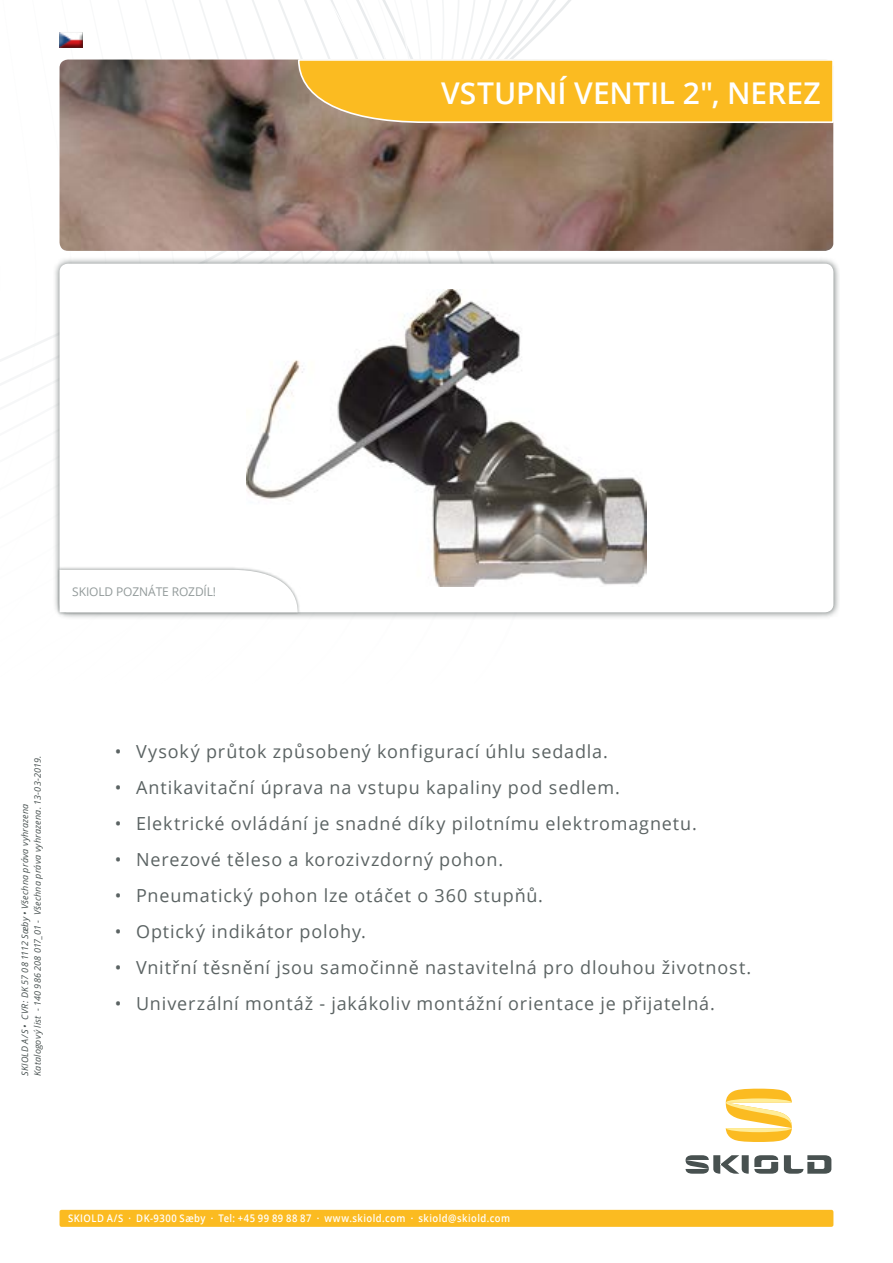
<style>
.page{position:relative;width:893px;height:1263px;background:#fff}
.page>*{position:absolute;margin:0;border:0;box-sizing:border-box;transform-origin:0 0}
.t1{font:600 30px "Open Sans";color:#fff}
.t2{font:18px "Open Sans";letter-spacing:.045em;color:#5b6363}
.t3{font:12px "Open Sans";letter-spacing:-.01em;color:#929a9a}
.t4{font:600 10.5px "Open Sans";letter-spacing:.05em;color:#fff;scale:.9 1}
.t5{font:italic 9px "Open Sans";letter-spacing:.02em;color:#485150}
</style>
<div class="page">
<svg style="left:0;top:0;width:834px;height:362px"></svg>
<div style="left:52px;top:256px;width:788px;height:363px;background:#485150;opacity:.75"></div>
<div style="left:60px;top:264px;width:773px;height:348px;background:#fff;border-radius:9px"></div>
<div style="left:60px;top:1210px;width:773px;height:17px;background:#fbbb21;border-radius:2px"></div>
<svg style="left:686px;top:1155px;width:145px;height:19px"></svg>
<svg style="left:726px;top:1089px;width:66px;height:53px"></svg>
<img style="left:60px;top:60px;width:773px;height:191px">
<img style="left:246px;top:289px;width:401px;height:298px">
<svg style="left:297px;top:58px;width:537px;height:66px;background:#f5bc35"></svg>
<div style="left:58px;top:567px;width:243px;height:48px;background:#485150;opacity:.5"></div>
<svg style="left:60px;top:570px;width:238px;height:42px"></svg>
<div style="left:55px;top:28px;width:31px;height:22px;background:#fff"></div>
<div style="left:56px;top:30px;width:31px;height:20px;background:#485150;opacity:.75"></div>
<h1 class="t1" style="left:441px;top:72px;width:381px">VSTUPNÍ VENTIL 2", NEREZ</h1>
<p class="t3" style="left:72px;top:583px;width:145px">SKIOLD POZNÁTE ROZDÍL!</p>
<p class="t5" style="left:31px;top:1076px;width:321px;rotate:-90deg">Katalogový list - 140 986 208 017_01 - Všechna práva vyhrazena. 13-03-2019.</p>
<p class="t5" style="left:19px;top:1076px;width:274px;rotate:-90deg">SKIOLD A/S • CVR: DK 57 08 1112 Sæby • Všechna práva vyhrazena</p>
<p class="t2" style="left:115px;top:739px;width:495px">• Vysoký průtok způsobený konfigurací úhlu sedadla.</p>
<p class="t2" style="left:115px;top:775px;width:507px">• Antikavitační úprava na vstupu kapaliny pod sedlem.</p>
<p class="t2" style="left:115px;top:811px;width:584px">• Elektrické ovládání je snadné díky pilotnímu elektromagnetu.</p>
<p class="t2" style="left:115px;top:847px;width:390px">• Nerezové těleso a korozivzdorný pohon.</p>
<p class="t2" style="left:115px;top:883px;width:430px">• Pneumatický pohon lze otáčet o 360 stupňů.</p>
<p class="t2" style="left:115px;top:919px;width:253px">• Optický indikátor polohy.</p>
<p class="t2" style="left:115px;top:955px;width:638px">• Vnitřní těsnění jsou samočinně nastavitelná pro dlouhou životnost.</p>
<p class="t2" style="left:115px;top:991px;width:602px">• Univerzální montáž - jakákoliv montážní orientace je přijatelná.</p>
<p class="t4" style="left:68px;top:1211px;width:493px">SKIOLD A/S · DK-9300 Sæby · Tel: +45 99 89 88 87 · www.skiold.com · skiold@skiold.com</p>
</div>
